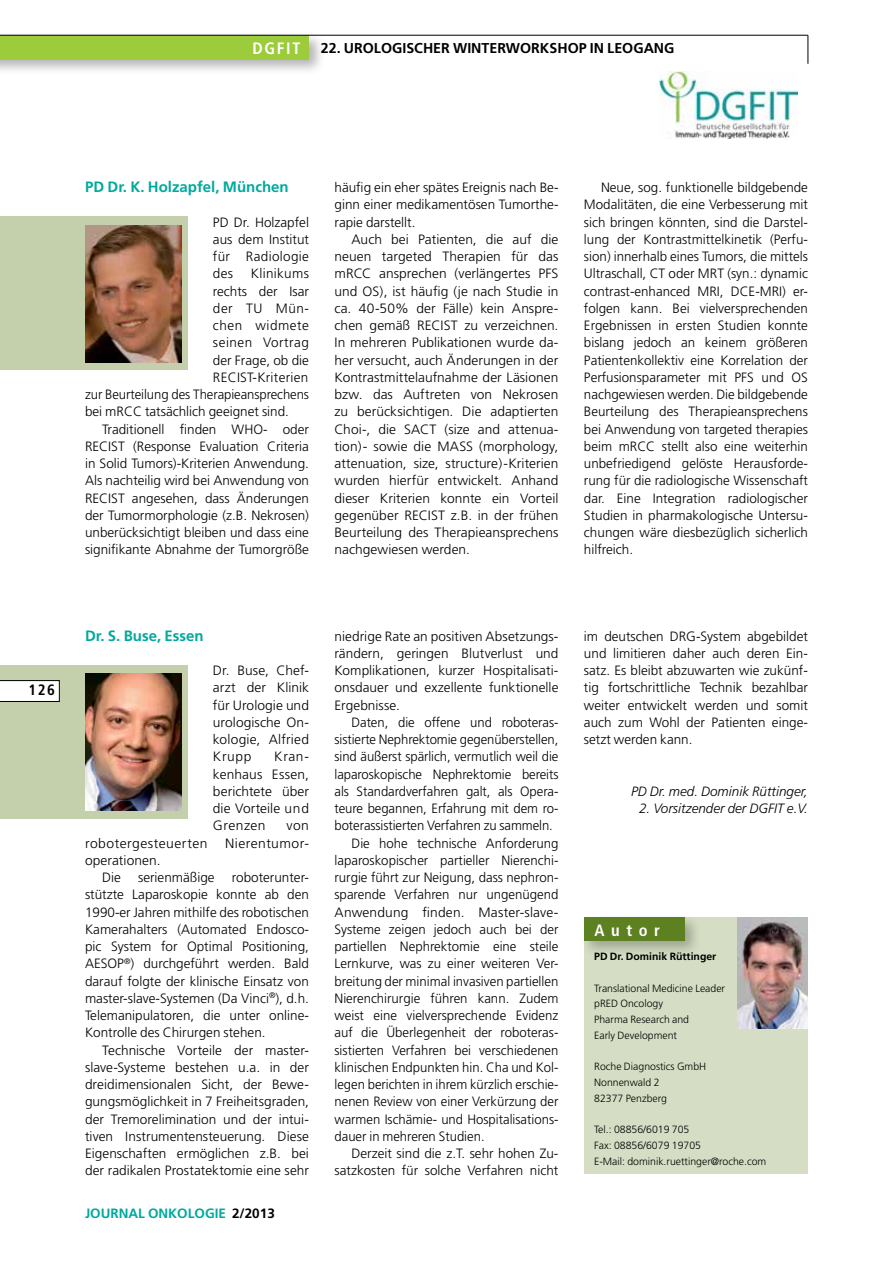
<style>
.page{position:relative;width:893px;height:1263px;background:#fff}
.page>*{position:absolute;margin:0;border:0;box-sizing:border-box;transform-origin:0 0}
.t1{font:700 condensed 16.5px "Frutiger";letter-spacing:.4em;color:#fff}
.t2{font:700 15px "Frutiger";color:#00a99d}
.t3{font:700 condensed 15px "Frutiger";color:#000}
.t4{font:700 14.25px "Frutiger";color:#000}
.t5{font:300 13.5px/17.2px "Frutiger";color:#000;text-align:justify}
.t6{font:italic 300 13.5px "Frutiger";color:#000}
.t7{font:300 13.5px "Frutiger";letter-spacing:.035em;color:#000}
.t8{font:300 13.5px "Frutiger";letter-spacing:.04em;color:#000}
.t9{font:700 13.5px "Frutiger";color:#00a99d}
.t10{font:300 13.5px "Frutiger";letter-spacing:.02em;color:#000}
.t11{font:300 13.5px "Frutiger";letter-spacing:.025em;color:#000}
.t12{font:700 13.5px "Frutiger";color:#000}
.t13{font:300 10.5px/15.8px "Frutiger";color:#000}
.t14{font:700 10.5px "Frutiger";color:#000}
.s1{font-stretch:condensed;font-size:16.5px;color:#fff}
</style>
<div class="page">
<div style="left:0;top:31px;width:325px;height:45px;background:#000;opacity:.3"></div>
<div style="left:0;top:35px;width:309px;height:25px;background:#9ccb3b"></div>
<hr style="left:0;top:35px;width:808px;height:1px;background:#000">
<svg style="left:808px;top:35px;width:1px;height:29px"></svg>
<img style="left:659px;top:72px;width:138px;height:66px">
<div style="left:0;top:217px;width:187px;height:153px;background:#c4d0ac"></div>
<img style="left:85px;top:225px;width:96px;height:137px">
<div style="left:0;top:665px;width:187px;height:153px;background:#c4d0ac"></div>
<img style="left:85px;top:673px;width:96px;height:137px">
<div style="left:584px;top:917px;width:224px;height:257px;background:#d5dec4"></div>
<div style="left:580px;top:914px;width:121px;height:43px;background:#000;opacity:.26"></div>
<div style="left:584px;top:917px;width:101px;height:24px;background:#5d8021"></div>
<img style="left:737px;top:917px;width:71px;height:111px">
<svg style="left:0;top:680px;width:60px;height:22px"></svg>
<p class="t4" style="left:252px;top:39px;width:424px"><span class="s1">DGFIT</span> 22. Urologischer Winterworkshop in Leogang</p>
<p class="t3" style="left:28px;top:681px;width:28px">126</p>
<p class="t2" style="left:85px;top:178px;width:205px">PD Dr. K. Holzapfel, München</p>
<p class="t5" style="left:213px;top:213px;width:98px">PD Dr. Holzapfel aus dem Institut für Radiologie des</p>
<p class="t11" style="left:251px;top:266px;width:60px">Klinikums</p>
<p class="t5" style="left:213px;top:282px;width:98px">rechts der Isar</p>
<p class="t5" style="left:213px;top:300px;width:98px">der TU Mün-</p>
<p class="t8" style="left:213px;top:318px;width:98px">chen widmete</p>
<p class="t8" style="left:213px;top:335px;width:98px">seinen Vortrag</p>
<p class="t5" style="left:213px;top:351px;width:98px">der Frage, ob die</p>
<p class="t10" style="left:213px;top:369px;width:97px">RECIST-Kriterien</p>
<p class="t5" style="left:85px;top:386px;width:225px">zur Beurteilung des Therapieansprechens</p>
<p class="t5" style="left:85px;top:403px;width:206px">bei mRCC tatsächlich geeignet sind.</p>
<p class="t5" style="left:102px;top:420px;width:208px">Traditionell finden WHO- oder</p>
<p class="t5" style="left:85px;top:438px;width:225px">RECIST (Response Evaluation Criteria</p>
<p class="t5" style="left:85px;top:455px;width:225px">in Solid Tumors)-Kriterien Anwendung.</p>
<p class="t5" style="left:85px;top:472px;width:225px">Als nachteilig wird bei Anwendung von</p>
<p class="t5" style="left:85px;top:489px;width:225px">RECIST angesehen, dass Änderungen</p>
<p class="t5" style="left:85px;top:507px;width:225px">der Tumormorphologie (z.B. Nekrosen)</p>
<p class="t5" style="left:85px;top:524px;width:225px">unberücksichtigt bleiben und dass eine</p>
<p class="t5" style="left:85px;top:541px;width:225px">signifikante Abnahme der Tumorgröße</p>
<p class="t5" style="left:334px;top:179px;width:225px">häufig ein eher spätes Ereignis nach Be&shy;ginn einer medikamentösen Tumorthe&shy;rapie darstellt.</p>
<p class="t5" style="left:334px;top:231px;width:225px;text-indent:17px">Auch bei Patienten, die auf die neuen targeted Therapien für das mRCC ansprechen (verlängertes PFS und OS), ist häufig (je nach Studie in ca. 40-50% der Fälle) kein Anspre&shy;chen gemäß RECIST zu verzeichnen.<br>In mehreren Publikationen wurde da&shy;her versucht, auch Änderungen in der Kontrastmittelaufnahme der Läsionen bzw. das Auftreten von Nekrosen zu berücksichtigen. Die adaptierten Choi-, die SACT (size and attenua&shy;tion)- sowie die MASS (morphology, attenuation, size, structure)-Kriterien wurden hierfür entwickelt. Anhand dieser Kriterien konnte ein Vorteil gegenüber RECIST z.B. in der frühen Beurteilung des Therapieansprechens nachgewiesen werden.</p>
<p class="t5" style="left:584px;top:179px;width:225px;text-indent:17px">Neue, sog. funktionelle bildgebende Modalitäten, die eine Verbesserung mit sich bringen könnten, sind die Darstel&shy;lung der Kontrastmittelkinetik (Perfu&shy;sion) innerhalb eines Tumors, die mittels Ultraschall, CT oder MRT (syn.: dynamic contrast-enhanced MRI, DCE-MRI) er&shy;folgen kann. Bei vielversprechenden Ergebnissen in ersten Studien konnte bislang jedoch an keinem größeren Patientenkollektiv eine Korrelation der Perfusionsparameter mit PFS und OS nachgewiesen werden. Die bildgebende Beurteilung des Therapieansprechens bei Anwendung von targeted therapies beim mRCC stellt also eine weiterhin unbefriedigend gelöste Herausforde&shy;rung für die radiologische Wissenschaft dar. Eine Integration radiologischer Studien in pharmakologische Untersu&shy;chungen wäre diesbezüglich sicherlich hilfreich.</p>
<p class="t2" style="left:85px;top:626px;width:120px">Dr. S. Buse, Essen</p>
<p class="t5" style="left:213px;top:662px;width:98px">Dr. Buse, Chef&shy;arzt der Klinik für Urologie und urologische On&shy;kologie, Alfried Krupp</p>
<p class="t5" style="left:213px;top:748px;width:98px;text-indent:61px">Kran&shy;kenhaus Essen, berichtete über die Vorteile und Grenzen</p>
<p class="t5" style="left:286px;top:817px;width:24px">von</p>
<p class="t7" style="left:85px;top:835px;width:124px">robotergesteuerten</p>
<p class="t7" style="left:225px;top:835px;width:85px">Nierentumor-</p>
<p class="t5" style="left:102px;top:852px;width:60px;text-indent:-17px">operationen.<br>Die</p>
<p class="t5" style="left:138px;top:869px;width:78px">serienmäßige</p>
<p class="t5" style="left:85px;top:869px;width:225px;text-indent:147px">roboterunter&shy;stützte Laparoskopie konnte ab den 1990-er Jahren mithilfe des robotischen Kamerahalters (Automated Endosco&shy;pic System for Optimal Positioning, AESOP<sup>®</sup>) durchgeführt werden. Bald darauf folgte der klinische Einsatz von master-slave-Systemen (Da Vinci<sup>®</sup>), d.h.<br>Telemanipulatoren, die unter online-Kontrolle des Chirurgen stehen.</p>
<p class="t5" style="left:85px;top:1041px;width:225px;text-indent:17px">Technische Vorteile der master&shy;slave-Systeme bestehen u.a. in der dreidimensionalen Sicht, der Bewe&shy;gungsmöglichkeit in 7 Freiheitsgraden, der Tremorelimination und der intui&shy;tiven Instrumentensteuerung. Diese Eigenschaften ermöglichen z.B. bei der radikalen Prostatektomie eine sehr</p>
<p class="t9" style="left:85px;top:1205px;width:35px">JOURNAL</p>
<p class="t9" style="left:148px;top:1205px;width:10px">ONKOLOGIE</p>
<p class="t12" style="left:232px;top:1205px;width:44px">2/2013</p>
<p class="t5" style="left:334px;top:627px;width:225px">niedrige Rate an positiven Absetzungs&shy;rändern, geringen Blutverlust und Komplikationen, kurzer Hospitalisati&shy;onsdauer und exzellente funktionelle Ergebnisse.</p>
<p class="t5" style="left:351px;top:714px;width:208px">Daten, die offene und roboteras-</p>
<p class="t5" style="left:334px;top:731px;width:225px">sistierte Nephrektomie gegenüberstellen,</p>
<p class="t5" style="left:334px;top:748px;width:225px">sind äußerst spärlich, vermutlich weil die</p>
<p class="t5" style="left:334px;top:765px;width:225px">laparoskopische Nephrektomie bereits</p>
<p class="t5" style="left:334px;top:783px;width:225px">als Standardverfahren galt, als Opera-</p>
<p class="t5" style="left:334px;top:800px;width:225px">teure begannen, Erfahrung mit dem ro-</p>
<p class="t5" style="left:334px;top:817px;width:220px">boterassistierten Verfahren zu sammeln.</p>
<p class="t5" style="left:351px;top:834px;width:208px">Die hohe technische Anforderung</p>
<p class="t5" style="left:334px;top:852px;width:225px">laparoskopischer partieller Nierenchi-</p>
<p class="t5" style="left:334px;top:869px;width:225px">rurgie führt zur Neigung, dass nephron-</p>
<p class="t5" style="left:334px;top:886px;width:225px">sparende Verfahren nur ungenügend</p>
<p class="t5" style="left:334px;top:903px;width:225px">Anwendung finden. Master-slave-</p>
<p class="t5" style="left:334px;top:921px;width:225px">Systeme zeigen jedoch auch bei der</p>
<p class="t5" style="left:334px;top:938px;width:225px">partiellen Nephrektomie eine steile</p>
<p class="t5" style="left:334px;top:955px;width:225px">Lernkurve, was zu einer weiteren Ver-</p>
<p class="t5" style="left:334px;top:972px;width:225px">breitung der minimal invasiven partiellen</p>
<p class="t5" style="left:334px;top:990px;width:225px">Nierenchirurgie führen kann. Zudem</p>
<p class="t5" style="left:334px;top:1007px;width:225px">weist eine vielversprechende Evidenz</p>
<p class="t5" style="left:334px;top:1024px;width:225px">auf die Überlegenheit der roboteras-</p>
<p class="t5" style="left:334px;top:1041px;width:225px">sistierten Verfahren bei verschiedenen</p>
<p class="t5" style="left:334px;top:1059px;width:225px">klinischen Endpunkten hin. Cha und Kol-</p>
<p class="t5" style="left:334px;top:1076px;width:225px">legen berichten in ihrem kürzlich erschie-</p>
<p class="t5" style="left:334px;top:1093px;width:225px">nenen Review von einer Verkürzung der</p>
<p class="t5" style="left:334px;top:1110px;width:225px">warmen Ischämie- und Hospitalisations-</p>
<p class="t5" style="left:334px;top:1128px;width:152px">dauer in mehreren Studien.</p>
<p class="t5" style="left:351px;top:1145px;width:208px">Derzeit sind die z.T. sehr hohen Zu-</p>
<p class="t5" style="left:334px;top:1162px;width:225px">satzkosten für solche Verfahren nicht</p>
<p class="t5" style="left:584px;top:627px;width:225px">im deutschen DRG-System abgebildet und limitieren daher auch deren Ein&shy;satz. Es bleibt abzuwarten wie zukünf&shy;tig fortschrittliche Technik bezahlbar weiter entwickelt werden und somit auch zum Wohl der Patienten einge&shy;setzt werden kann.</p>
<p class="t6" style="left:631px;top:783px;width:178px">PD Dr. med. Dominik Rüttinger,</p>
<p class="t6" style="left:639px;top:801px;width:170px">2. Vorsitzender der DGFIT e.V.</p>
<p class="t1" style="left:595px;top:920px;width:67px">Autor</p>
<p class="t14" style="left:594px;top:950px;width:124px">PD Dr. Dominik Rüttinger</p>
<p class="t13" style="left:594px;top:980px;width:132px">Translational Medicine Leader pRED Oncology<br>Pharma Research and<br>Early Development</p>
<p class="t13" style="left:594px;top:1059px;width:114px">Roche Diagnostics GmbH<br>Nonnenwald 2<br>82377 Penzberg</p>
<p class="t13" style="left:594px;top:1122px;width:174px">Tel.: 08856/6019 705<br>Fax: 08856/6079 19705<br>E-Mail: dominik.ruettinger@roche.com</p>
</div>
